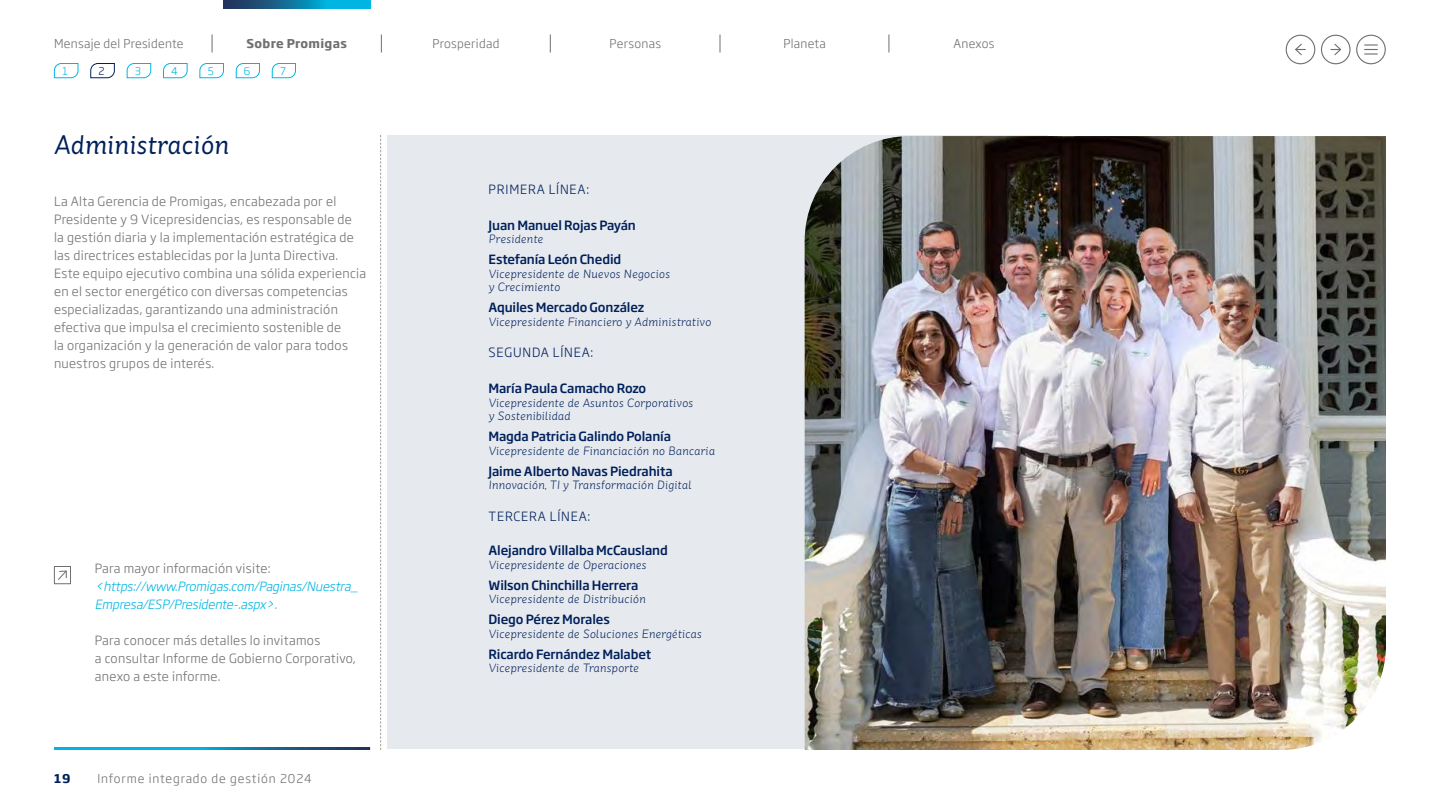
<style>
.page{position:relative;width:1440px;height:810px;background:#fff}
.page>*{position:absolute;margin:0;border:0;box-sizing:border-box;transform-origin:0 0}
.t1{font:italic 27px "St Ryde";color:#00205b}
.t2{font:300 12.6px/18px "Soho Gothic Pro";letter-spacing:.025em;color:#706f6f}
.t3{font:500 12.6px "Soho Gothic Pro";letter-spacing:-.01em;color:#00205b}
.t4{font:italic 300 12.6px/18px "Soho Gothic Pro";color:#00b5e2}
.t5{font:300 12.6px "Soho Gothic Pro";letter-spacing:.065em;color:#00205b}
.t6{font:italic 300 12px/13.5px "St Ryde";letter-spacing:.01em;color:#00205b}
.t7{font:300 12px "Soho Gothic Pro";letter-spacing:.025em;color:#706f6f}
.t8{font:300 12px "Soho Gothic Pro";letter-spacing:.075em;color:#706f6f}
.t9{font:700 12px "Soho Gothic Pro";letter-spacing:.025em;color:#706f6f}
.t10{font:700 12px "Soho Gothic Pro";color:#00205b}
.t11{font:300 10.5px "Soho Gothic Pro";color:#00b5e2}
.t12{font:300 10.5px "Soho Gothic Pro";color:#00205b}
</style>
<div class="page">
<div style="left:387px;top:135px;width:660px;height:613px;background:#e6e9ee"></div>
<img style="left:805px;top:136px;width:581px;height:614px">
<div style="left:54px;top:566px;width:17px;height:18px;border:1px solid #706f6f"></div>
<svg style="left:58px;top:570px;width:9px;height:10px"></svg>
<svg style="left:380px;top:135px;width:1px;height:615px"></svg>
<div style="left:1286px;top:35px;width:29px;height:29px;border:1px solid #706f6f;border-radius:50%"></div>
<svg style="left:1295px;top:43px;width:10px;height:13px"></svg>
<div style="left:1321px;top:35px;width:30px;height:29px;border:1px solid #706f6f;border-radius:50%"></div>
<svg style="left:1331px;top:43px;width:10px;height:12px"></svg>
<div style="left:1356px;top:35px;width:30px;height:29px;border:1px solid #706f6f;border-radius:50%"></div>
<svg style="left:1365px;top:44px;width:12px;height:11px"></svg>
<svg style="left:223px;top:0;width:147px;height:9px"></svg>
<svg style="left:381px;top:34px;width:1px;height:18px"></svg>
<svg style="left:212px;top:34px;width:1px;height:18px"></svg>
<svg style="left:550px;top:34px;width:1px;height:18px"></svg>
<svg style="left:720px;top:34px;width:1px;height:18px"></svg>
<svg style="left:889px;top:34px;width:1px;height:18px"></svg>
<svg style="left:54px;top:63px;width:25px;height:16px"></svg>
<svg style="left:236px;top:63px;width:24px;height:16px"></svg>
<svg style="left:272px;top:63px;width:24px;height:16px"></svg>
<svg style="left:126px;top:63px;width:26px;height:16px"></svg>
<svg style="left:90px;top:63px;width:25px;height:16px"></svg>
<svg style="left:163px;top:63px;width:25px;height:16px"></svg>
<svg style="left:199px;top:63px;width:25px;height:16px"></svg>
<p class="t7" style="left:54px;top:34px;width:131px">Mensaje del Presidente</p>
<p class="t9" style="left:247px;top:34px;width:102px">Sobre Promigas</p>
<p class="t7" style="left:433px;top:34px;width:68px">Prosperidad</p>
<p class="t7" style="left:610px;top:34px;width:53px">Personas</p>
<p class="t7" style="left:783px;top:34px;width:44px">Planeta</p>
<p class="t7" style="left:953px;top:34px;width:42px">Anexos</p>
<p class="t11" style="left:63px;top:63px;width:7px">1</p>
<p class="t12" style="left:99px;top:63px;width:8px">2</p>
<p class="t11" style="left:135px;top:63px;width:8px">3</p>
<p class="t11" style="left:171px;top:63px;width:8px">4</p>
<p class="t11" style="left:208px;top:63px;width:8px">5</p>
<p class="t11" style="left:244px;top:63px;width:8px">6</p>
<p class="t11" style="left:280px;top:63px;width:7px">7</p>
<h1 class="t1" style="left:54px;top:128px;width:176px">Administración</h1>
<p class="t2" style="left:54px;top:192px;width:314px">La Alta Gerencia de Promigas, encabezada por el Presidente y 9 Vicepresidencias, es responsable de<br>la gestión diaria y la implementación estratégica de las directrices establecidas por la Junta Directiva.<br>Este equipo ejecutivo combina una sólida experiencia en el sector energético con diversas competencias especializadas, garantizando una administración efectiva que impulsa el crecimiento sostenible de<br>la organización y la generación de valor para todos nuestros grupos de interés.</p>
<p class="t2" style="left:95px;top:558px;width:177px">Para mayor información visite:</p>
<p class="t4" style="left:95px;top:576px;width:268px">&lt;https://www.Promigas.com/Paginas/Nuestra_<br>Empresa/ESP/Presidente-.aspx&gt;.</p>
<p class="t2" style="left:95px;top:630px;width:263px">Para conocer más detalles lo invitamos<br>a consultar Informe de Gobierno Corporativo, anexo a este informe.</p>
<p class="t10" style="left:54px;top:769px;width:18px">19</p>
<p class="t8" style="left:98px;top:769px;width:216px">Informe integrado de gestión 2024</p>
<p class="t5" style="left:489px;top:180px;width:102px">PRIMERA LÍNEA:</p>
<p class="t3" style="left:489px;top:215px;width:149px">Juan Manuel Rojas Payán</p>
<p class="t6" style="left:489px;top:232px;width:56px">Presidente</p>
<p class="t3" style="left:489px;top:250px;width:134px">Estefanía León Chedid</p>
<p class="t6" style="left:489px;top:267px;width:183px">Vicepresidente de Nuevos Negocios y Crecimiento</p>
<p class="t3" style="left:489px;top:298px;width:157px">Aquiles Mercado González</p>
<p class="t6" style="left:489px;top:315px;width:224px">Vicepresidente Financiero y Administrativo</p>
<p class="t5" style="left:489px;top:343px;width:106px">SEGUNDA LÍNEA:</p>
<p class="t3" style="left:489px;top:379px;width:159px">María Paula Camacho Rozo</p>
<p class="t6" style="left:489px;top:396px;width:206px">Vicepresidente de Asuntos Corporativos y Sostenibilidad</p>
<p class="t3" style="left:489px;top:427px;width:184px">Magda Patricia Galindo Polanía</p>
<p class="t6" style="left:489px;top:444px;width:228px">Vicepresidente de Financiación no Bancaria</p>
<p class="t3" style="left:489px;top:461px;width:186px">Jaime Alberto Navas Piedrahita</p>
<p class="t6" style="left:489px;top:478px;width:205px">Innovación, TI y Transformación Digital</p>
<p class="t5" style="left:489px;top:506px;width:103px">TERCERA LÍNEA:</p>
<p class="t3" style="left:489px;top:541px;width:181px">Alejandro Villalba McCausland</p>
<p class="t6" style="left:489px;top:558px;width:159px">Vicepresidente de Operaciones</p>
<p class="t3" style="left:489px;top:575px;width:151px">Wilson Chinchilla Herrera</p>
<p class="t6" style="left:489px;top:592px;width:159px">Vicepresidente de Distribución</p>
<p class="t3" style="left:489px;top:610px;width:123px">Diego Pérez Morales</p>
<p class="t6" style="left:489px;top:627px;width:215px">Vicepresidente de Soluciones Energéticas</p>
<p class="t3" style="left:489px;top:644px;width:164px">Ricardo Fernández Malabet</p>
<p class="t6" style="left:489px;top:661px;width:152px">Vicepresidente de Transporte</p>
</div>
